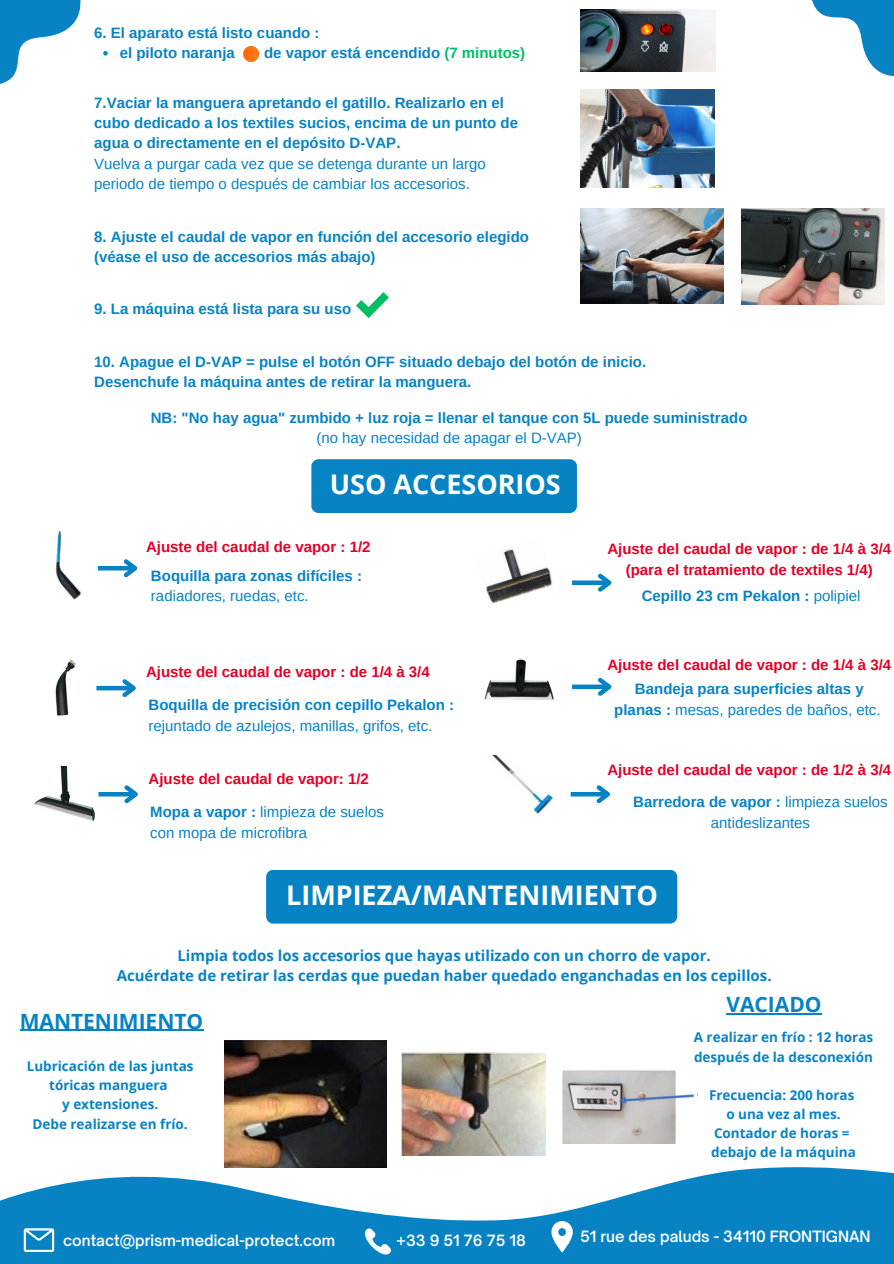
<style>
.page{position:relative;width:894px;height:1264px;background:#fff}
.page>*{position:absolute;margin:0;border:0;box-sizing:border-box;transform-origin:0 0}
.t1{font:700 27px "Open Sans";color:#fff}
.t2{font:700 21px "Open Sans";color:#0783c4}
.t3{font:700 15px/20.2px "Arimo";color:#0783c4;text-align:center}
.t4{font:15px/20.2px "Arimo";color:#0783c4}
.t5{font:700 15px "Arimo";color:#e30026}
.t6{font:700 15px "Open Sans";color:#0783c4}
.t7{font:600 14.85px "Open Sauce One";color:#fff}
.t8{font:700 13.5px/19.2px "Open Sans";color:#0783c4;text-align:center}
.s1{color:#00bf63}
.s2{font-weight:400}
.s3{font-weight:700}
</style>
<div class="page">
<svg style="left:812px;top:0;width:81px;height:76px"></svg>
<svg style="left:0;top:1167px;width:893px;height:96px;fill:#0783c4"></svg>
<div style="left:266px;top:869px;width:411px;height:54px;background:#0783c4;border-radius:7px"></div>
<img style="left:224px;top:1040px;width:162px;height:127px">
<img style="left:401px;top:1052px;width:144px;height:103px">
<svg style="left:551px;top:1220px;width:21px;height:32px"></svg>
<svg style="left:24px;top:1228px;width:30px;height:23px"></svg>
<svg style="left:358px;top:1228px;width:33px;height:32px"></svg>
<div style="left:311px;top:459px;width:265px;height:54px;background:#0783c4;border-radius:7px"></div>
<img style="left:580px;top:89px;width:134px;height:98px">
<img style="left:580px;top:209px;width:143px;height:94px">
<img style="left:741px;top:209px;width:143px;height:96px">
<svg style="left:356px;top:292px;width:32px;height:26px"></svg>
<svg style="left:0;top:0;width:108px;height:84px"></svg>
<img style="left:243px;top:47px;width:15px;height:14px">
<img style="left:580px;top:10px;width:135px;height:62px">
<hr style="left:98px;top:566px;width:37px;height:4px;background:#0783c4">
<svg style="left:120px;top:559px;width:18px;height:19px"></svg>
<div style="left:572px;top:580px;width:37px;height:5px;background:#0783c4"></div>
<svg style="left:593px;top:573px;width:19px;height:19px"></svg>
<hr style="left:96px;top:686px;width:38px;height:4px;background:#0783c4">
<svg style="left:118px;top:679px;width:18px;height:19px"></svg>
<div style="left:572px;top:684px;width:37px;height:5px;background:#0783c4"></div>
<svg style="left:593px;top:677px;width:19px;height:19px"></svg>
<hr style="left:98px;top:792px;width:38px;height:4px;background:#0783c4">
<svg style="left:120px;top:785px;width:18px;height:19px"></svg>
<img style="left:492px;top:755px;width:61px;height:59px">
<hr style="left:570px;top:792px;width:37px;height:4px;background:#0783c4">
<svg style="left:592px;top:785px;width:18px;height:19px"></svg>
<img style="left:484px;top:659px;width:70px;height:41px">
<img style="left:55px;top:530px;width:27px;height:70px">
<img style="left:55px;top:659px;width:21px;height:57px">
<img style="left:34px;top:766px;width:61px;height:55px">
<img style="left:486px;top:549px;width:67px;height:55px">
<hr style="left:20px;top:1029px;width:183px;height:1px;background:#0783c4">
<hr style="left:726px;top:1013px;width:95px;height:1px;background:#0783c4">
<img style="left:562px;top:1070px;width:132px;height:73px">
<p class="t3" style="left:94px;top:22px;width:227px">6. El aparato está listo cuando :</p>
<p class="t3" style="left:120px;top:42px;width:117px">el piloto naranja</p>
<p class="t3" style="left:264px;top:42px;width:262px">de vapor está encendido <span class="s1">(7 minutos)</span></p>
<p class="t3" style="left:94px;top:92px;width:425px;text-align:left">7.Vaciar la manguera apretando el gatillo. Realizarlo en el cubo dedicado a los textiles sucios, encima de un punto de agua o directamente en el depósito D-VAP.</p>
<p class="t4" style="left:94px;top:153px;width:393px">Vuelva a purgar cada vez que se detenga durante un largo periodo de tiempo o después de cambiar los accesorios.</p>
<p class="t3" style="left:94px;top:227px;width:436px">8. Ajuste el caudal de vapor en función del accesorio elegido</p>
<p class="t3" style="left:94px;top:247px;width:283px">(véase el uso de accesorios más abajo)</p>
<p class="t3" style="left:94px;top:299px;width:258px">9. La máquina está lista para su uso</p>
<p class="t3" style="left:94px;top:352px;width:553px">10. Apague el D-VAP = pulse el botón OFF situado debajo del botón de inicio.</p>
<p class="t3" style="left:94px;top:372px;width:378px">Desenchufe la máquina antes de retirar la manguera.</p>
<p class="t3" style="left:151px;top:407px;width:598px">NB: "No hay agua" zumbido + luz roja = llenar el tanque con 5L puede suministrado <span class="s2">(no hay necesidad de apagar el D-VAP)</span></p>
<p class="t1" style="left:330px;top:465px;width:232px">USO ACCESORIOS</p>
<p class="t5" style="left:146px;top:538px;width:226px">Ajuste del caudal de vapor : 1/2</p>
<p class="t3" style="left:151px;top:565px;width:212px">Boquilla para zonas difíciles :</p>
<p class="t4" style="left:151px;top:586px;width:159px">radiadores, ruedas, etc.</p>
<p class="t3" style="left:641px;top:586px;width:220px">Cepillo 23 cm Pekalon : <span class="s2">polipiel</span></p>
<p class="t5" style="left:607px;top:540px;width:285px">Ajuste del caudal de vapor : de 1/4 à 3/4</p>
<p class="t5" style="left:625px;top:561px;width:248px">(para el tratamiento de textiles 1/4)</p>
<p class="t5" style="left:146px;top:663px;width:285px">Ajuste del caudal de vapor : de 1/4 à 3/4</p>
<p class="t3" style="left:148px;top:695px;width:307px">Boquilla de precisión con cepillo Pekalon :</p>
<p class="t4" style="left:148px;top:715px;width:285px">rejuntado de azulejos, manillas, grifos, etc.</p>
<p class="t5" style="left:149px;top:770px;width:222px">Ajuste del caudal de vapor: 1/2</p>
<p class="t4" style="left:150px;top:802px;width:235px"><span class="s3">Mopa a vapor :</span> limpieza de suelos</p>
<p class="t4" style="left:150px;top:822px;width:158px">con mopa de microfibra</p>
<p class="t5" style="left:607px;top:657px;width:285px">Ajuste del caudal de vapor : de 1/4 à 3/4</p>
<p class="t3" style="left:614px;top:679px;width:268px">Bandeja para superficies altas y planas : <span class="s2">mesas, paredes de baños, etc.</span></p>
<p class="t5" style="left:607px;top:761px;width:285px">Ajuste del caudal de vapor : de 1/2 à 3/4</p>
<p class="t4" style="left:633px;top:792px;width:256px;text-align:center"><span class="s3">Barredora de vapor :</span> limpieza suelos antideslizantes</p>
<p class="t1" style="left:286px;top:876px;width:373px">LIMPIEZA/MANTENIMIENTO</p>
<p class="t6" style="left:177px;top:944px;width:535px">Limpia todos los accesorios que hayas utilizado con un chorro de vapor.</p>
<p class="t6" style="left:117px;top:965px;width:656px">Acuérdate de retirar las cerdas que puedan haber quedado enganchadas en los cepillos.</p>
<p class="t2" style="left:20px;top:1006px;width:185px">MANTENIMIENTO</p>
<p class="t8" style="left:27px;top:1056px;width:168px">Lubricación de las juntas tóricas manguera</p>
<p class="t8" style="left:62px;top:1094px;width:98px">y extensiones.</p>
<p class="t8" style="left:33px;top:1113px;width:157px">Debe realizarse en frío.</p>
<p class="t2" style="left:726px;top:989px;width:96px">VACIADO</p>
<p class="t8" style="left:693px;top:1027px;width:181px;text-align:left">A realizar en frío : 12 horas después de la desconexión</p>
<p class="t8" style="left:709px;top:1084px;width:147px">Frecuencia: 200 horas</p>
<p class="t8" style="left:726px;top:1104px;width:116px">o una vez al mes.</p>
<p class="t8" style="left:713px;top:1123px;width:137px">Contador de horas =</p>
<p class="t8" style="left:711px;top:1142px;width:146px">debajo de la máquina</p>
<p class="t7" style="left:63px;top:1230px;width:273px">contact@prism-medical-protect.com</p>
<p class="t7" style="left:396px;top:1230px;width:131px">+33 9 51 76 75 18</p>
<p class="t7" style="left:580px;top:1227px;width:292px">51 rue des paluds - 34110 FRONTIGNAN</p>
</div>
